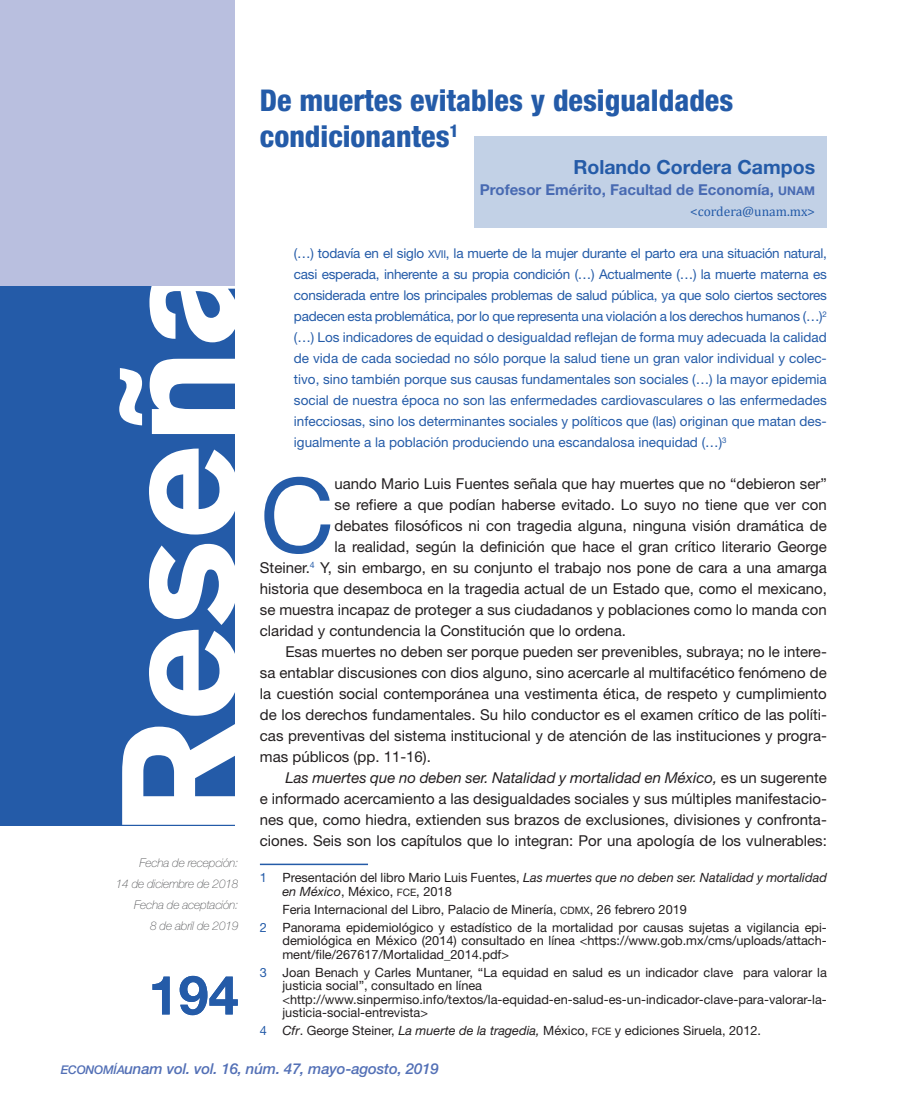
<style>
.page{position:relative;width:912px;height:1106px;background:#fff}
.page>*{position:absolute;margin:0;border:0;box-sizing:border-box;transform-origin:0 0}
.t1{font:103.2px "Helvetica Neue LT Std";color:#245ba8}
.t2{font:700 54px "Helvetica Neue LT Std";color:#245ba8}
.t3{font:800 condensed 30px/36px "Helvetica Neue LT Std";color:#245ba8}
.t4{font:700 19.5px "Helvetica Neue LT Std";color:#245ba8}
.t5{font:15px "Helvetica Neue LT Std";color:#231f20}
.t6{font:italic 15px "Helvetica Neue LT Std";color:#231f20}
.t7{font:italic 500 15px "Helvetica Neue LT Std";letter-spacing:-.01em;color:#5370b6}
.t8{font:700 15px "Helvetica Neue LT Std";color:#486ab2}
.t9{font:13.5px/21px "Helvetica Neue LT Std";color:#245ba8;text-align:justify}
.t10{font:13.5px "Cambria";color:#245ba8}
.t11{font:12.75px/13.5px "Helvetica Neue LT Std";color:#231f20}
.t12{font:italic 12.75px/13.5px "Helvetica Neue LT Std";color:#231f20}
.t13{font:italic 100 12px/21px "Helvetica Neue LT Std";letter-spacing:-.02em;color:#57585a;text-align:right}
.s1{font-size:12px}
.s2{font-family:"Helvetica Neue LT Std Roman SC800";font-size:10.8px}
.s3{font-style:normal}
.s4{font-style:normal;color:#245ba8}
.s5{font-family:"Helvetica Neue LT Std Roman SC800";font-style:normal;font-size:10.2px}
.s6{font-family:"Helvetica Neue LT Std Roman SC800";font-size:10.2px}
.s7{color:#245ba8}
.s8{font-style:italic}
.s9{font-family:"Helvetica Neue LT Std Md It SC800";font-weight:400;font-style:normal;font-size:12px}
</style>
<div class="page">
<div style="left:473px;top:137px;width:353px;height:91px;background:#c2d1e6"></div>
<div style="left:0;top:285px;width:234px;height:540px;background:#245ba8"></div>
<svg style="left:119px;top:264px;width:116px;height:560px"></svg>
<div style="left:0;top:0;width:234px;height:285px;background:#b9bfdf"></div>
<hr style="left:260px;top:863px;width:108px;height:2px;background:#245ba8">
<h3 class="t3" style="left:260px;top:82px;width:474px">De muertes evitables y desigualdades condicionantes<sup>1</sup></h3>
<p class="t13" style="left:116px;top:852px;width:124px">Fecha de recepción:<br>14 de diciembre de 2018<br>Fecha de aceptación:<br>8 de abril de 2019</p>
<h2 class="t2" style="left:148px;top:961px;width:92px">194</h2>
<h3 class="t4" style="left:573px;top:155px;width:243px">Rolando Cordera Campos</h3>
<p class="t8" style="left:479px;top:180px;width:336px">Profesor Emérito, Facultad de Economía, <span class="s1">UNAM</span></p>
<p class="t10" style="left:690px;top:203px;width:126px">&lt;cordera@unam.mx&gt;</p>
<p class="t9" style="left:294px;top:243px;width:534px">(…) todavía en el siglo <span class="s2">XVII</span>, la muerte de la mujer durante el parto era una situación natural, casi esperada, inherente a su propia condición (…) Actualmente (…) la muerte materna es considerada entre los principales problemas de salud pública, ya que solo ciertos sectores padecen esta problemática, por lo que representa una violación a los derechos humanos (…)<sup>2 </sup>(…) Los indicadores de equidad o desigualdad reflejan de forma muy adecuada la calidad de vida de cada sociedad no sólo porque la salud tiene un gran valor individual y colec&shy;tivo, sino también porque sus causas fundamentales son sociales (…) la mayor epidemia social de nuestra época no son las enfermedades cardiovasculares o las enfermedades infecciosas, sino los determinantes sociales y políticos que (las) originan que matan des&shy;igualmente a la población produciendo una escandalosa inequidad (…)<sup>3</sup></p>
<h1 class="t1" style="left:260px;top:454px;width:76px">C</h1>
<p class="t5" style="left:334px;top:475px;width:493px">uando Mario Luis Fuentes señala que hay muertes que no “debieron ser”</p>
<p class="t5" style="left:334px;top:496px;width:493px">se refiere a que podían haberse evitado. Lo suyo no tiene que ver con</p>
<p class="t5" style="left:334px;top:517px;width:493px">debates filosóficos ni con tragedia alguna, ninguna visión dramática de</p>
<p class="t5" style="left:334px;top:538px;width:493px">la realidad, según la definición que hace el gran crítico literario George</p>
<p class="t5" style="left:260px;top:559px;width:568px">Steiner.<sup>4</sup> Y, sin embargo, en su conjunto el trabajo nos pone de cara a una amarga</p>
<p class="t5" style="left:260px;top:580px;width:568px">historia que desemboca en la tragedia actual de un Estado que, como el mexicano,</p>
<p class="t5" style="left:260px;top:601px;width:568px">se muestra incapaz de proteger a sus ciudadanos y poblaciones como lo manda con</p>
<p class="t5" style="left:260px;top:622px;width:367px">claridad y contundencia la Constitución que lo ordena.</p>
<p class="t5" style="left:285px;top:643px;width:542px">Esas muertes no deben ser porque pueden ser prevenibles, subraya; no le intere-</p>
<p class="t5" style="left:260px;top:664px;width:568px">sa entablar discusiones con dios alguno, sino acercarle al multifacético fenómeno de</p>
<p class="t5" style="left:260px;top:685px;width:568px">la cuestión social contemporánea una vestimenta ética, de respeto y cumplimiento</p>
<p class="t5" style="left:260px;top:706px;width:568px">de los derechos fundamentales. Su hilo conductor es el examen crítico de las políti-</p>
<p class="t5" style="left:260px;top:727px;width:568px">cas preventivas del sistema institucional y de atención de las instituciones y progra-</p>
<p class="t5" style="left:260px;top:748px;width:172px">mas públicos (pp. 11-16).</p>
<p class="t6" style="left:285px;top:769px;width:542px">Las muertes que no deben ser. Natalidad y mortalidad en México, <span class="s3">es un sugerente</span></p>
<p class="t5" style="left:260px;top:790px;width:568px">e informado acercamiento a las desigualdades sociales y sus múltiples manifestacio-</p>
<p class="t5" style="left:260px;top:811px;width:568px">nes que, como hiedra, extienden sus brazos de exclusiones, divisiones y confronta-</p>
<p class="t5" style="left:260px;top:832px;width:568px">ciones. Seis son los capítulos que lo integran: Por una apología de los vulnerables:</p>
<p class="t12" style="left:282px;top:871px;width:545px;text-indent:-23px"><span class="s4">1</span> <span class="s3">Presentación del libro Mario Luis Fuentes,</span> Las muertes que no deben ser. Natalidad y mortalidad en México<span class="s3">, México,</span> <span class="s5">FCE</span><span class="s3">, 2018</span></p>
<p class="t11" style="left:260px;top:900px;width:568px;line-height:18px;text-indent:23px">Feria Internacional del Libro, Palacio de Minería, <span class="s6">CDMX</span>, 26 febrero 2019<br><span class="s7">2</span> Panorama epidemiológico y estadístico de la mortalidad por causas sujetas a vigilancia epi-</p>
<p class="t11" style="left:282px;top:934px;width:545px">demiológica en México (2014) consultado en línea &lt;https://www.gob.mx/cms/uploads/attach&shy;ment/file/267617/Mortalidad_2014.pdf&gt;</p>
<p class="t11" style="left:282px;top:965px;width:545px;text-indent:-23px"><span class="s7">3</span> Joan Benach y Carles Muntaner, “La equidad en salud es un indicador clave para valorar la justicia social”, consultado en línea &lt;http://www.sinpermiso.info/textos/la-equidad-en-salud-es-un-indicador-clave-para-valorar-la&shy;justicia-social-entrevista&gt;</p>
<p class="t11" style="left:260px;top:1024px;width:502px"><span class="s7">4</span> <span class="s8">Cfr</span>. George Steiner, <span class="s8">La muerte de la tragedia,</span> México, <span class="s6">FCE</span> y ediciones Siruela, 2012.</p>
<p class="t7" style="left:61px;top:1059px;width:379px"><span class="s9">ECONOMÍA</span>unam vol. vol. 16, núm. 47, mayo-agosto, 2019</p>
</div>
